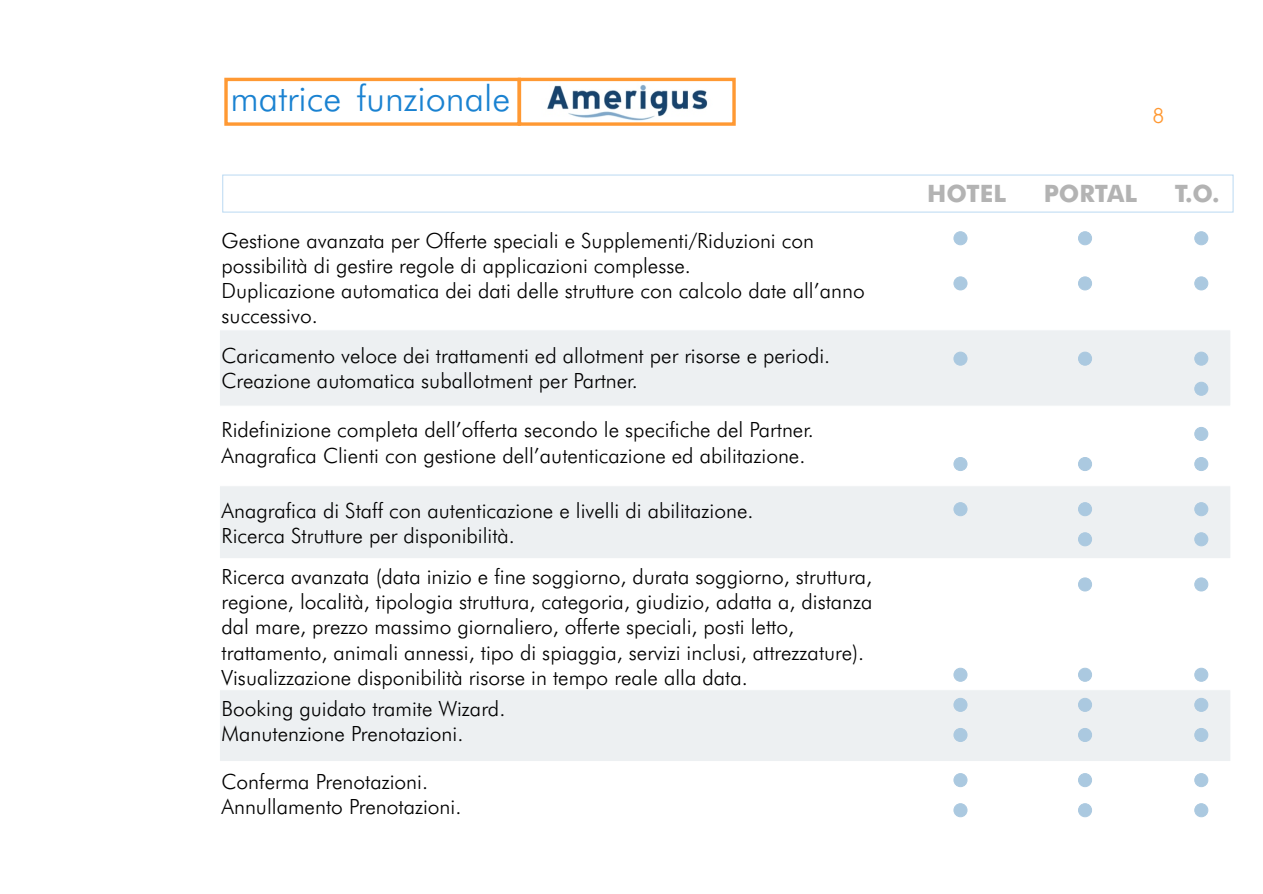
<style>
.page{position:relative;width:1263px;height:894px;background:#fff}
.page>*{position:absolute;margin:0;border:0;box-sizing:border-box;transform-origin:0 0}
.t1{font:36px "Futura Lt BT";color:#1a82d1}
.t2{font:700 24px "Futura Md BT";color:#b3b3b3}
.t3{font:21px/25.2px "Futura Lt BT";color:#000}
.t4{font:21px "Avant Garde Bk BT";color:#f93}
</style>
<div class="page">
<img style="left:547px;top:84px;width:161px;height:37px">
<div style="left:518px;top:78px;width:218px;height:48px;border:3px solid #f93"></div>
<div style="left:224px;top:78px;width:297px;height:48px;border:3px solid #f93"></div>
<div style="left:223px;top:175px;width:1010px;height:37px;border:1px solid #bad9f2"></div>
<div style="left:219px;top:330px;width:1012px;height:76px;background:#edf0f2"></div>
<div style="left:954px;top:232px;width:13px;height:13px;background:#abc9e0;border:1px solid #abc9e0;border-radius:50%"></div>
<div style="left:1078px;top:232px;width:14px;height:13px;background:#abc9e0;border:1px solid #abc9e0;border-radius:50%"></div>
<div style="left:1195px;top:232px;width:13px;height:13px;background:#abc9e0;border:1px solid #abc9e0;border-radius:50%"></div>
<div style="left:954px;top:277px;width:13px;height:13px;background:#abc9e0;border:1px solid #abc9e0;border-radius:50%"></div>
<div style="left:1078px;top:277px;width:14px;height:13px;background:#abc9e0;border:1px solid #abc9e0;border-radius:50%"></div>
<div style="left:1195px;top:277px;width:13px;height:13px;background:#abc9e0;border:1px solid #abc9e0;border-radius:50%"></div>
<div style="left:219px;top:486px;width:1012px;height:73px;background:#edf0f2;border:1px solid #fff"></div>
<div style="left:219px;top:690px;width:1012px;height:72px;background:#edf0f2;border:1px solid #fff"></div>
<div style="left:954px;top:352px;width:13px;height:13px;background:#abc9e0;border:1px solid #abc9e0;border-radius:50%"></div>
<div style="left:1078px;top:352px;width:14px;height:13px;background:#abc9e0;border:1px solid #abc9e0;border-radius:50%"></div>
<div style="left:1195px;top:352px;width:13px;height:13px;background:#abc9e0;border:1px solid #abc9e0;border-radius:50%"></div>
<div style="left:1195px;top:382px;width:13px;height:13px;background:#abc9e0;border:1px solid #abc9e0;border-radius:50%"></div>
<div style="left:1195px;top:427px;width:13px;height:14px;background:#abc9e0;border:1px solid #abc9e0;border-radius:50%"></div>
<div style="left:954px;top:457px;width:13px;height:14px;background:#abc9e0;border:1px solid #abc9e0;border-radius:50%"></div>
<div style="left:1078px;top:457px;width:14px;height:14px;background:#abc9e0;border:1px solid #abc9e0;border-radius:50%"></div>
<div style="left:1195px;top:457px;width:13px;height:14px;background:#abc9e0;border:1px solid #abc9e0;border-radius:50%"></div>
<div style="left:954px;top:502px;width:13px;height:14px;background:#abc9e0;border:1px solid #abc9e0;border-radius:50%"></div>
<div style="left:1078px;top:502px;width:14px;height:14px;background:#abc9e0;border:1px solid #abc9e0;border-radius:50%"></div>
<div style="left:1195px;top:502px;width:13px;height:14px;background:#abc9e0;border:1px solid #abc9e0;border-radius:50%"></div>
<div style="left:1078px;top:533px;width:14px;height:13px;background:#abc9e0;border:1px solid #abc9e0;border-radius:50%"></div>
<div style="left:1195px;top:533px;width:13px;height:13px;background:#abc9e0;border:1px solid #abc9e0;border-radius:50%"></div>
<div style="left:1078px;top:578px;width:14px;height:13px;background:#abc9e0;border:1px solid #abc9e0;border-radius:50%"></div>
<div style="left:1195px;top:578px;width:13px;height:13px;background:#abc9e0;border:1px solid #abc9e0;border-radius:50%"></div>
<div style="left:954px;top:668px;width:13px;height:13px;background:#abc9e0;border:1px solid #abc9e0;border-radius:50%"></div>
<div style="left:1078px;top:668px;width:14px;height:13px;background:#abc9e0;border:1px solid #abc9e0;border-radius:50%"></div>
<div style="left:1195px;top:668px;width:13px;height:13px;background:#abc9e0;border:1px solid #abc9e0;border-radius:50%"></div>
<div style="left:954px;top:698px;width:13px;height:14px;background:#abc9e0;border:1px solid #abc9e0;border-radius:50%"></div>
<div style="left:1078px;top:698px;width:14px;height:14px;background:#abc9e0;border:1px solid #abc9e0;border-radius:50%"></div>
<div style="left:1195px;top:698px;width:13px;height:14px;background:#abc9e0;border:1px solid #abc9e0;border-radius:50%"></div>
<div style="left:954px;top:728px;width:13px;height:14px;background:#abc9e0;border:1px solid #abc9e0;border-radius:50%"></div>
<div style="left:1078px;top:728px;width:14px;height:14px;background:#abc9e0;border:1px solid #abc9e0;border-radius:50%"></div>
<div style="left:1195px;top:728px;width:13px;height:14px;background:#abc9e0;border:1px solid #abc9e0;border-radius:50%"></div>
<div style="left:954px;top:773px;width:13px;height:14px;background:#abc9e0;border:1px solid #abc9e0;border-radius:50%"></div>
<div style="left:1078px;top:773px;width:14px;height:14px;background:#abc9e0;border:1px solid #abc9e0;border-radius:50%"></div>
<div style="left:1195px;top:773px;width:13px;height:14px;background:#abc9e0;border:1px solid #abc9e0;border-radius:50%"></div>
<div style="left:954px;top:804px;width:13px;height:13px;background:#abc9e0;border:1px solid #abc9e0;border-radius:50%"></div>
<div style="left:1078px;top:804px;width:14px;height:13px;background:#abc9e0;border:1px solid #abc9e0;border-radius:50%"></div>
<div style="left:1195px;top:804px;width:13px;height:13px;background:#abc9e0;border:1px solid #abc9e0;border-radius:50%"></div>
<h1 class="t1" style="left:231px;top:84px;width:281px">matrice funzionale</h1>
<p class="t3" style="left:222px;top:230px;width:645px">Gestione avanzata per Offerte speciali e Supplementi/Riduzioni con possibilità di gestire regole di applicazioni complesse.<br>Duplicazione automatica dei dati delle strutture con calcolo date all’anno successivo.</p>
<p class="t3" style="left:222px;top:345px;width:610px">Caricamento veloce dei trattamenti ed allotment per risorse e periodi.<br>Creazione automatica suballotment per Partner.</p>
<p class="t3" style="left:222px;top:419px;width:594px">Ridefinizione completa dell’offerta secondo le specifiche del Partner.<br>Anagrafica Clienti con gestione dell’autenticazione ed abilitazione.</p>
<p class="t3" style="left:222px;top:500px;width:533px">Anagrafica di Staff con autenticazione e livelli di abilitazione.<br>Ricerca Strutture per disponibilità.</p>
<p class="t3" style="left:222px;top:566px;width:653px">Ricerca avanzata (data inizio e fine soggiorno, durata soggiorno, struttura, regione, località, tipologia struttura, categoria, giudizio, adatta a, distanza dal mare, prezzo massimo giornaliero, offerte speciali, posti letto, trattamento, animali annessi, tipo di spiaggia, servizi inclusi, attrezzature).<br>Visualizzazione disponibilità risorse in tempo reale alla data.</p>
<p class="t3" style="left:222px;top:698px;width:285px">Booking guidato tramite Wizard.<br>Manutenzione Prenotazioni.</p>
<p class="t3" style="left:222px;top:771px;width:241px">Conferma Prenotazioni.<br>Annullamento Prenotazioni.</p>
<p class="t4" style="left:1152px;top:107px;width:13px">8</p>
<p class="t2" style="left:927px;top:184px;width:81px">HOTEL</p>
<p class="t2" style="left:1044px;top:184px;width:95px">PORTAL</p>
<p class="t2" style="left:1175px;top:184px;width:46px">T.O.</p>
</div>
